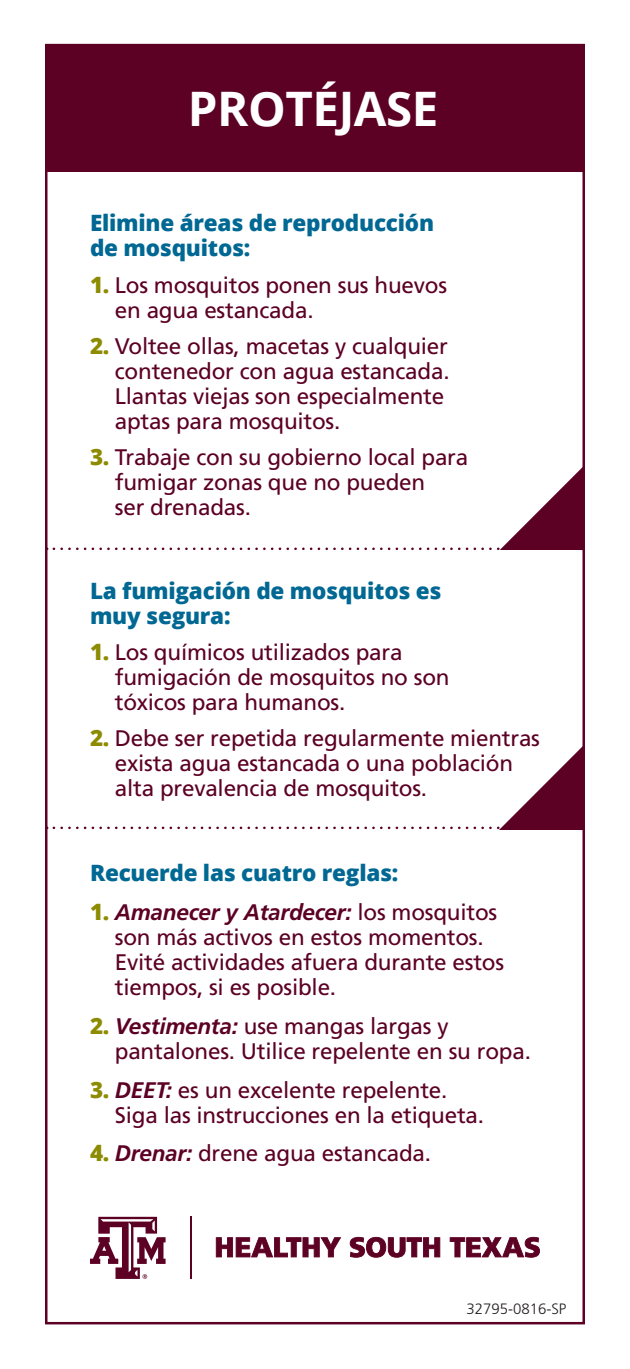
<style>
.page{position:relative;width:630px;height:1369px;background:#fff}
.page>*{position:absolute;margin:0;border:0;box-sizing:border-box;transform-origin:0 0}
.text{font:700 47.5px "Open Sans";letter-spacing:-.01em;color:#fff}
.text-2{font:22.5px/25px "Frutiger LT Std";letter-spacing:-.01em;color:#5c0024}
.text-3{font:800 22.5px/25px "Open Sans";letter-spacing:-.01em;color:#006893}
.t1{font:300 15px "Frutiger LT Std";color:#231f20}
.s1{font-family:"Open Sans";font-weight:800;color:#8d8b02}
.s2{font-weight:700;font-style:italic}
</style>
<div class="page">
<div style="left:45px;top:45px;width:540px;height:127px;background:#5c0024"></div>
<svg style="left:216px;top:1237px;width:125px;height:19px"></svg>
<svg style="left:350px;top:1236px;width:90px;height:21px"></svg>
<svg style="left:450px;top:1236px;width:90px;height:21px"></svg>
<svg style="left:90px;top:1216px;width:76px;height:62px"></svg>
<hr style="left:190px;top:1216px;width:2px;height:62px;background:#5c0024">
<svg style="left:54px;top:467px;width:528px;height:83px"></svg>
<svg style="left:54px;top:747px;width:528px;height:83px"></svg>
<p class="text" style="left:188px;top:76px;width:252px">PROTÉJASE</p>
<p class="text-3" style="left:90px;top:209px;width:346px">Elimine áreas de reproducción de mosquitos:</p>
<p class="text-2" style="left:115px;top:272px;width:334px;text-indent:-25px"><span class="s1">1.</span> Los mosquitos ponen sus huevos en agua estancada.</p>
<p class="text-2" style="left:115px;top:333px;width:336px;text-indent:-25px"><span class="s1">2.</span> Voltee ollas, macetas y cualquier contenedor con agua estancada.<br>Llantas viejas son especialmente aptas para mosquitos.</p>
<p class="text-2" style="left:115px;top:445px;width:355px;text-indent:-25px"><span class="s1">3.</span> Trabaje con su gobierno local para fumigar zonas que no pueden<br>ser drenadas.</p>
<p class="text-3" style="left:90px;top:576px;width:353px">La fumigación de mosquitos es muy segura:</p>
<p class="text-2" style="left:115px;top:639px;width:336px;text-indent:-25px"><span class="s1">1.</span> Los químicos utilizados para fumigación de mosquitos no son tóxicos para humanos.</p>
<p class="text-2" style="left:115px;top:725px;width:427px;text-indent:-25px"><span class="s1">2.</span> Debe ser repetida regularmente mientras exista agua estancada o una población alta prevalencia de mosquitos.</p>
<p class="text-3" style="left:90px;top:859px;width:310px">Recuerde las cuatro reglas:</p>
<p class="text-2" style="left:115px;top:899px;width:391px;text-indent:-25px"><span class="s1">1.</span> <span class="s2">Amanecer y Atardecer:</span> los mosquitos son más activos en estos momentos.<br>Evité actividades afuera durante estos tiempos, si es posible.</p>
<p class="text-2" style="left:115px;top:1013px;width:418px;text-indent:-25px"><span class="s1">2.</span> <span class="s2">Vestimenta:</span> use mangas largas y pantalones. Utilice repelente en su ropa.</p>
<p class="text-2" style="left:115px;top:1077px;width:371px;text-indent:-25px"><span class="s1">3.</span> <span class="s2">DEET:</span> es un excelente repelente.<br>Siga las instrucciones en la etiqueta.</p>
<p class="text-2" style="left:90px;top:1140px;width:343px"><span class="s1">4.</span> <span class="s2">Drenar:</span> drene agua estancada.</p>
<p class="t1" style="left:466px;top:1299px;width:102px">32795-0816-SP</p>
</div>
